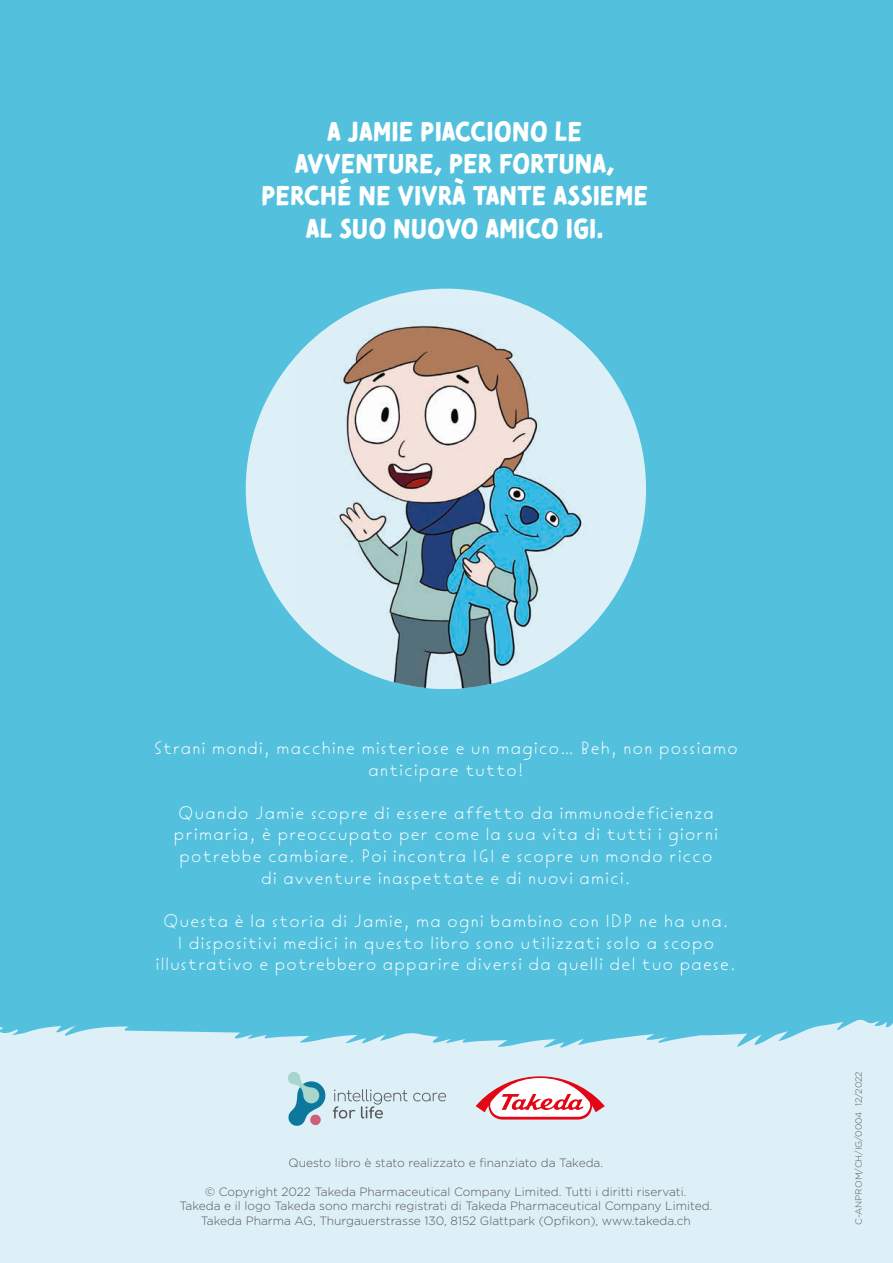
<style>
.page{position:relative;width:893px;height:1263px;background:#fff}
.page>*{position:absolute;margin:0;border:0;box-sizing:border-box;transform-origin:0 0}
.t1{font:27px/32.4px "Tomarik Brush";color:#fff;text-align:center}
.t2{font:18px/21.6px "Tomarik Extrovert";color:#fff;text-align:center}
.t3{font:300 12px/14.4px "Gotham";color:#575757;text-align:center}
.t4{font:300 9px "Gotham";color:#575757}
</style>
<div class="page">
<div style="left:0;top:1011px;width:893px;height:252px;background:#ddf0f8"></div>
<svg style="left:0;top:985px;width:893px;height:63px;fill:#53c1dd"></svg>
<svg style="left:476px;top:1076px;width:129px;height:44px"></svg>
<svg style="left:288px;top:1072px;width:38px;height:54px"></svg>
<svg style="left:333px;top:1089px;width:113px;height:29px"></svg>
<div style="left:0;top:0;width:893px;height:985px;background:#53c1dd"></div>
<svg style="left:246px;top:289px;width:400px;height:400px;background:#b2cad4"></svg>
<img style="left:425px;top:305px;width:165px;height:45px">
<img style="left:300px;top:305px;width:125px;height:383px">
<h1 class="t1" style="left:261px;top:112px;width:389px">A JAMIE PIACCIONO LE<br>AVVENTURE, PER FORTUNA,<br>PERCHÉ NE VIVRÀ TANTE ASSIEME<br>AL SUO NUOVO AMICO IGI.</h1>
<h2 class="t2" style="left:153px;top:736px;width:586px">Strani mondi, macchine misteriose e un magico… Beh, non possiamo anticipare tutto!</h2>
<h2 class="t2" style="left:173px;top:800px;width:547px">Quando Jamie scopre di essere affetto da immunodeficienza primaria, è preoccupato per come la sua vita di tutti i giorni potrebbe cambiare. Poi incontra IGI e scopre un mondo ricco di avventure inaspettate e di nuovi amici.</h2>
<h2 class="t2" style="left:155px;top:908px;width:583px">Questa è la storia di Jamie, ma ogni bambino con IDP ne ha una.<br>I dispositivi medici in questo libro sono utilizzati solo a scopo illustrativo e potrebbero apparire diversi da quelli del tuo paese.</h2>
<p class="t3" style="left:289px;top:1155px;width:316px">Questo libro è stato realizzato e finanziato da Takeda.</p>
<p class="t3" style="left:201px;top:1184px;width:493px">Diritti d’autore 2019 Takeda Pharmaceutical Company Limited. Tutti i diritti riservati.<br>IGI è un marchio registrato di Baxalta Incorporated, una società Takeda.<br>C-APROM/CH//0556. Gennaio 2020.</p>
<p class="t3" style="left:179px;top:1184px;width:534px">© Copyright 2022 Takeda Pharmaceutical Company Limited. Tut i dirit i riservati.<br>Takeda e il logo Takeda s no ma chi registr ti di Takeda Pharmaceutical Company Limited.<br>Takeda Pharma AG, Thurgauerstrasse 130, 8152 Glattpark (Opfikon), www.takeda.ch</p>
<p class="t4" style="left:853px;top:1224px;width:155px;rotate:-90deg">C-ANPROM/CH/IG/0004 12/2022</p>
</div>
